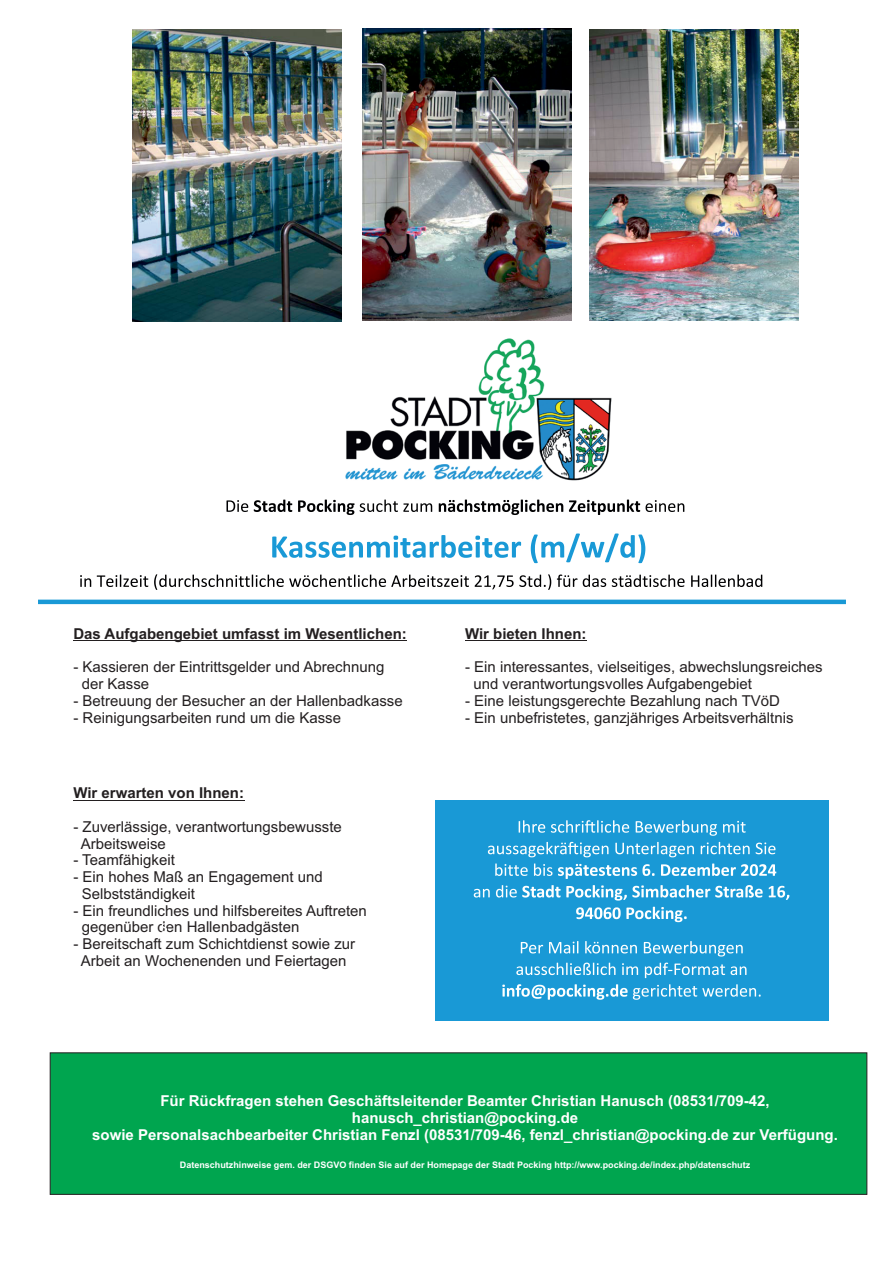
<style>
.page{position:relative;width:893px;height:1263px;background:#fff}
.page>*{position:absolute;margin:0;border:0;box-sizing:border-box;transform-origin:0 0}
.t1{font:15px/16.8px "Arial";color:#231f20}
.t2{font:700 15px/16.8px "Arial";color:#fff;text-align:center}
.t3{font:700 15px "Arial";color:#231f20}
.t4{font:700 9px "Arial";color:#fff}
</style>
<div class="page">
<hr style="left:73px;top:640px;width:334px;height:1px;background:#231f20">
<hr style="left:73px;top:800px;width:171px;height:1px;background:#231f20">
<hr style="left:465px;top:640px;width:122px;height:1px;background:#231f20">
<div style="left:49px;top:1052px;width:819px;height:143px;background:#00a54f"></div>
<svg style="left:226px;top:500px;width:22px;height:12px"></svg>
<svg style="left:254px;top:500px;width:100px;height:15px"></svg>
<svg style="left:360px;top:500px;width:72px;height:12px"></svg>
<svg style="left:439px;top:500px;width:201px;height:15px"></svg>
<svg style="left:646px;top:500px;width:38px;height:12px"></svg>
<svg style="left:272px;top:535px;width:249px;height:23px"></svg>
<svg style="left:531px;top:533px;width:114px;height:30px"></svg>
<svg style="left:80px;top:574px;width:389px;height:16px"></svg>
<svg style="left:475px;top:574px;width:131px;height:16px"></svg>
<svg style="left:612px;top:575px;width:73px;height:12px"></svg>
<svg style="left:691px;top:575px;width:71px;height:12px"></svg>
<hr style="left:38px;top:600px;width:808px;height:4px;background:#1999d6">
<div style="left:435px;top:800px;width:393px;height:220px;background:#1999d6"></div>
<svg style="left:519px;top:820px;width:227px;height:16px"></svg>
<svg style="left:488px;top:842px;width:287px;height:15px"></svg>
<svg style="left:495px;top:863px;width:57px;height:13px"></svg>
<svg style="left:558px;top:863px;width:218px;height:16px"></svg>
<svg style="left:474px;top:885px;width:315px;height:15px"></svg>
<svg style="left:576px;top:907px;width:111px;height:15px"></svg>
<svg style="left:521px;top:941px;width:222px;height:15px"></svg>
<svg style="left:516px;top:962px;width:230px;height:16px"></svg>
<svg style="left:502px;top:984px;width:259px;height:16px"></svg>
<img style="left:133px;top:30px;width:208px;height:291px">
<img style="left:589px;top:29px;width:209px;height:291px">
<img style="left:362px;top:28px;width:209px;height:292px">
<img style="left:345px;top:338px;width:266px;height:142px">
<p class="t3" style="left:73px;top:628px;width:335px">Das Aufgabengebiet umfasst im Wesentlichen:</p>
<p class="t1" style="left:82px;top:660px;width:304px;text-indent:-8px">- Kassieren der Eintrittsgelder und Abrechnung der Kasse</p>
<p class="t1" style="left:73px;top:693px;width:331px">- Betreuung der Besucher an der Hallenbadkasse</p>
<p class="t1" style="left:73px;top:710px;width:269px">- Reinigungsarbeiten rund um die Kasse</p>
<p class="t3" style="left:73px;top:787px;width:172px">Wir erwarten von Ihnen:</p>
<p class="t1" style="left:81px;top:819px;width:262px;text-indent:-8px">- Zuverlässige, verantwortungsbewusste<br>Arbeitsweise</p>
<p class="t1" style="left:73px;top:853px;width:103px">- Teamfähigkeit</p>
<p class="t1" style="left:82px;top:870px;width:242px;text-indent:-8px">- Ein hohes Maß an Engagement und<br>Selbstständigkeit</p>
<p class="t1" style="left:82px;top:903px;width:287px;text-indent:-8px">- Ein freundliches und hilfsbereites Auftreten gegenüber den Hallenbadgästen</p>
<p class="t1" style="left:73px;top:937px;width:283px;text-align:center">- Bereitschaft zum Schichtdienst sowie zur<br>Arbeit an Wochenenden und Feiertagen</p>
<p class="t3" style="left:465px;top:628px;width:123px">Wir bieten Ihnen:</p>
<p class="t1" style="left:473px;top:660px;width:351px;text-indent:-8px">- Ein interessantes, vielseitiges, abwechslungsreiches und verantwortungsvolles Aufgabengebiet</p>
<p class="t1" style="left:465px;top:693px;width:316px">- Eine leistungsgerechte Bezahlung nach TVöD</p>
<p class="t1" style="left:465px;top:710px;width:330px">- Ein unbefristetes, ganzjähriges Arbeitsverhältnis</p>
<p class="t2" style="left:92px;top:1094px;width:747px">Für Rückfragen stehen Geschäftsleitender Beamter Christian Hanusch (08531/709-42, hanusch_christian@pocking.de<br>sowie Personalsachbearbeiter Christian Fenzl (08531/709-46, fenzl_christian@pocking.de zur Verfügung.</p>
<p class="t4" style="left:180px;top:1161px;width:572px">Datenschutzhinweise gem. der DSGVO finden Sie auf der Homepage der Stadt Pocking http://www.pocking.de/index.php/datenschutz</p>
</div>
